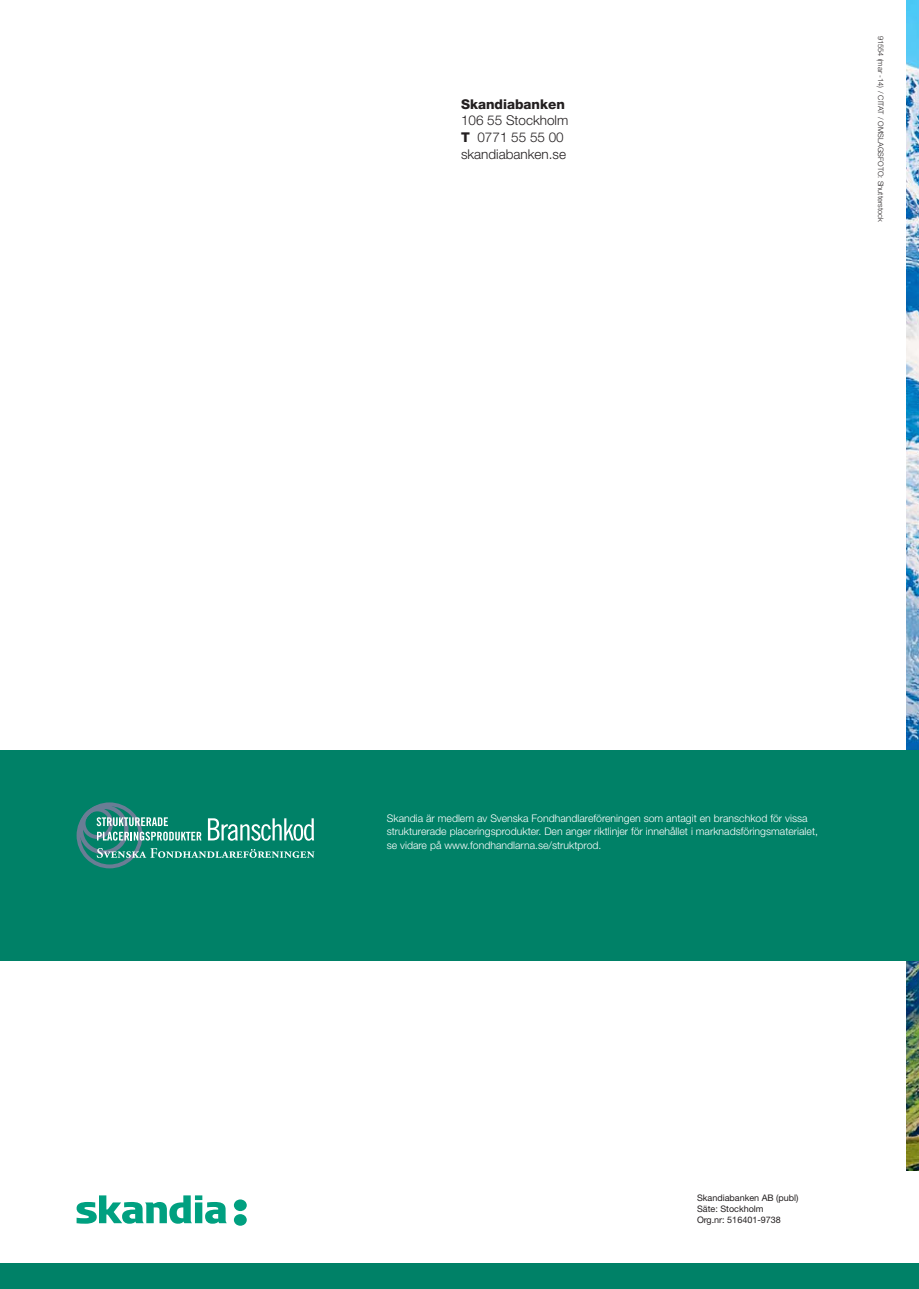
<style>
.page{position:relative;width:919px;height:1289px;background:#fff}
.page>*{position:absolute;margin:0;border:0;box-sizing:border-box;transform-origin:0 0}
.t1{font:300 13.5px/16.5px "Helvetica Neue LT Std";color:#231f20}
.t2{font:800 13.5px "Helvetica Neue LT Std";color:#231f20}
.t3{font:300 10.5px/13.5px "Helvetica Neue LT Std";color:#fff}
.t4{font:9px/11.2px "Helvetica Neue LT Pro";color:#231f20}
.t5{font:300 7.5px "Helvetica Neue LT Std";color:#231f20}
.s1{font-weight:800}
</style>
<div class="page">
<img style="left:906px;top:0;width:12px;height:1170px">
<div style="left:0;top:749px;width:918px;height:211px;background:#008167"></div>
<div style="left:0;top:1263px;width:918px;height:25px;background:#008167"></div>
<svg style="left:77px;top:1195px;width:150px;height:28px"></svg>
<svg style="left:234px;top:1199px;width:13px;height:26px"></svg>
<svg style="left:77px;top:802px;width:237px;height:66px"></svg>
<p class="t2" style="left:461px;top:99px;width:105px">Skandiabanken</p>
<p class="t1" style="left:461px;top:114px;width:109px">106 55 Stockholm<br><span class="s1">T</span> 0771 55 55 00 skandiabanken.se</p>
<p class="t5" style="left:883px;top:36px;width:188px;rotate:90deg">91554 (mar -14) / CITAT / OMSLAGSFOTO: Shutterstock</p>
<p class="t3" style="left:387px;top:812px;width:432px">Skandia är medlem av Svenska Fondhandlareföreningen som antagit en branschkod för vissa strukturerade placeringsprodukter. Den anger riktlinjer för innehållet i marknadsföringsmaterialet, se vidare på www.fondhandlarna.se/struktprod.</p>
<p class="t4" style="left:697px;top:1192px;width:103px">Skandiabanken AB (publ)<br>Säte: Stockholm<br>Org.nr: 516401-9738</p>
</div>
